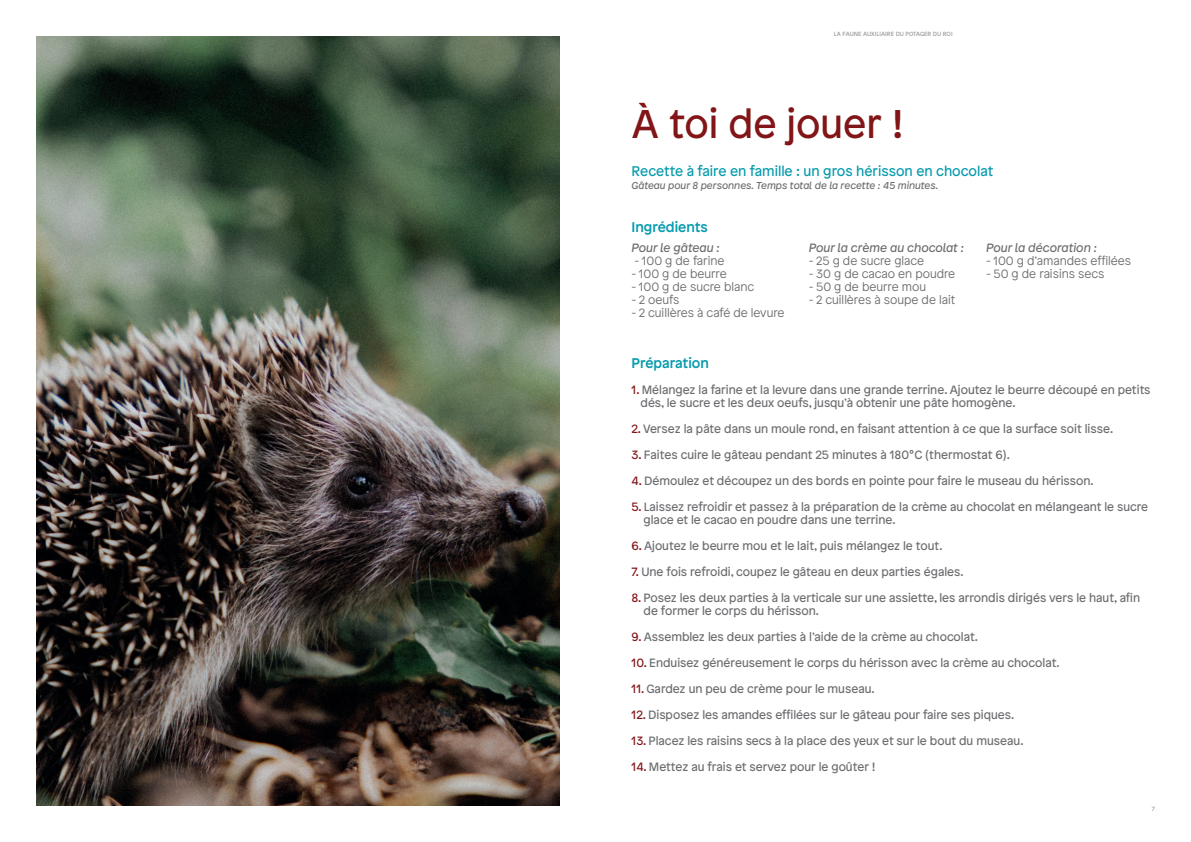
<style>
.page{position:relative;width:1191px;height:842px;background:#fff}
.page>*{position:absolute;margin:0;border:0;box-sizing:border-box;transform-origin:0 0}
.t1{font:40px "Patron";color:#811518}
.t2{font:14px "Patron";color:#069bad}
.t3{font:500 14px "Patron";color:#069bad}
.t4{font:12px/13px "Patron";color:#6c6d70}
.t5{font:300 12px "Patron";color:#6c6d70}
.t6{font:italic 12px "Patron";color:#6c6d70}
.t7{font:italic 10px "Patron";color:#6c6d70}
.t8{font:6px "Patron";letter-spacing:.01em;color:#939696}
.s1{color:#811518}
</style>
<div class="page">
<img style="left:36px;top:36px;width:523px;height:769px">
<p class="t8" style="left:834px;top:29px;width:120px">LA FAUNE AUXILIAIRE DU POTAGER DU ROI</p>
<h1 class="t1" style="left:632px;top:94px;width:274px">À toi de jouer !</h1>
<p class="t2" style="left:631px;top:161px;width:363px">Recette à faire en famille : un gros hérisson en chocolat</p>
<p class="t7" style="left:631px;top:178px;width:308px">Gâteau pour 8 personnes. Temps total de la recette : 45 minutes.</p>
<p class="t3" style="left:631px;top:216px;width:78px">Ingrédients</p>
<p class="t6" style="left:631px;top:239px;width:90px">Pour le gâteau :</p>
<p class="t5" style="left:634px;top:253px;width:91px">- 100 g de farine</p>
<p class="t5" style="left:631px;top:266px;width:97px">- 100 g de beurre</p>
<p class="t5" style="left:631px;top:279px;width:124px">- 100 g de sucre blanc</p>
<p class="t5" style="left:631px;top:292px;width:49px">- 2 oeufs</p>
<p class="t5" style="left:631px;top:305px;width:155px">- 2 cuillères à café de levure</p>
<p class="t6" style="left:809px;top:239px;width:157px">Pour la crème au chocolat :</p>
<p class="t5" style="left:809px;top:253px;width:117px">- 25 g de sucre glace</p>
<p class="t5" style="left:809px;top:266px;width:148px">- 30 g de cacao en poudre</p>
<p class="t5" style="left:809px;top:279px;width:119px">- 50 g de beurre mou</p>
<p class="t5" style="left:809px;top:292px;width:148px">- 2 cuillères à soupe de lait</p>
<p class="t6" style="left:986px;top:239px;width:113px">Pour la décoration :</p>
<p class="t5" style="left:986px;top:253px;width:146px">- 100 g d’amandes effilées</p>
<p class="t5" style="left:986px;top:266px;width:120px">- 50 g de raisins secs</p>
<p class="t3" style="left:631px;top:352px;width:79px">Préparation</p>
<p class="t4" style="left:640px;top:383px;width:511px;text-indent:-9px"><span class="s1">1.</span> Mélangez la farine et la levure dans une grande terrine. Ajoutez le beurre découpé en petits dés, le sucre et les deux oeufs, jusqu’à obtenir une pâte homogène.</p>
<p class="t4" style="left:631px;top:422px;width:483px"><span class="s1">2.</span> Versez la pâte dans un moule rond, en faisant attention à ce que la surface soit lisse.</p>
<p class="t4" style="left:631px;top:448px;width:380px"><span class="s1">3.</span> Faites cuire le gâteau pendant 25 minutes à 180°C (thermostat 6).</p>
<p class="t4" style="left:631px;top:474px;width:463px"><span class="s1">4.</span> Démoulez et découpez un des bords en pointe pour faire le museau du hérisson.</p>
<p class="t4" style="left:643px;top:500px;width:506px;text-indent:-12px"><span class="s1">5.</span> Laissez refroidir et passez à la préparation de la crème au chocolat en mélangeant le sucre glace et le cacao en poudre dans une terrine.</p>
<p class="t4" style="left:631px;top:539px;width:312px"><span class="s1">6.</span> Ajoutez le beurre mou et le lait, puis mélangez le tout.</p>
<p class="t4" style="left:631px;top:565px;width:333px"><span class="s1">7.</span> Une fois refroidi, coupez le gâteau en deux parties égales.</p>
<p class="t4" style="left:643px;top:591px;width:498px;text-indent:-12px"><span class="s1">8.</span> Posez les deux parties à la verticale sur une assiette, les arrondis dirigés vers le haut, afin de former le corps du hérisson.</p>
<p class="t4" style="left:631px;top:630px;width:348px"><span class="s1">9.</span> Assemblez les deux parties à l’aide de la crème au chocolat.</p>
<p class="t4" style="left:631px;top:656px;width:429px"><span class="s1">10.</span> Enduisez généreusement le corps du hérisson avec la crème au chocolat.</p>
<p class="t4" style="left:631px;top:682px;width:245px"><span class="s1">11.</span> Gardez un peu de crème pour le museau.</p>
<p class="t4" style="left:631px;top:708px;width:384px"><span class="s1">12.</span> Disposez les amandes effilées sur le gâteau pour faire ses piques.</p>
<p class="t4" style="left:631px;top:734px;width:393px"><span class="s1">13.</span> Placez les raisins secs à la place des yeux et sur le bout du museau.</p>
<p class="t4" style="left:631px;top:760px;width:246px"><span class="s1">14.</span> Mettez au frais et servez pour le goûter !</p>
<p class="t8" style="left:1151px;top:804px;width:5px">7</p>
</div>
